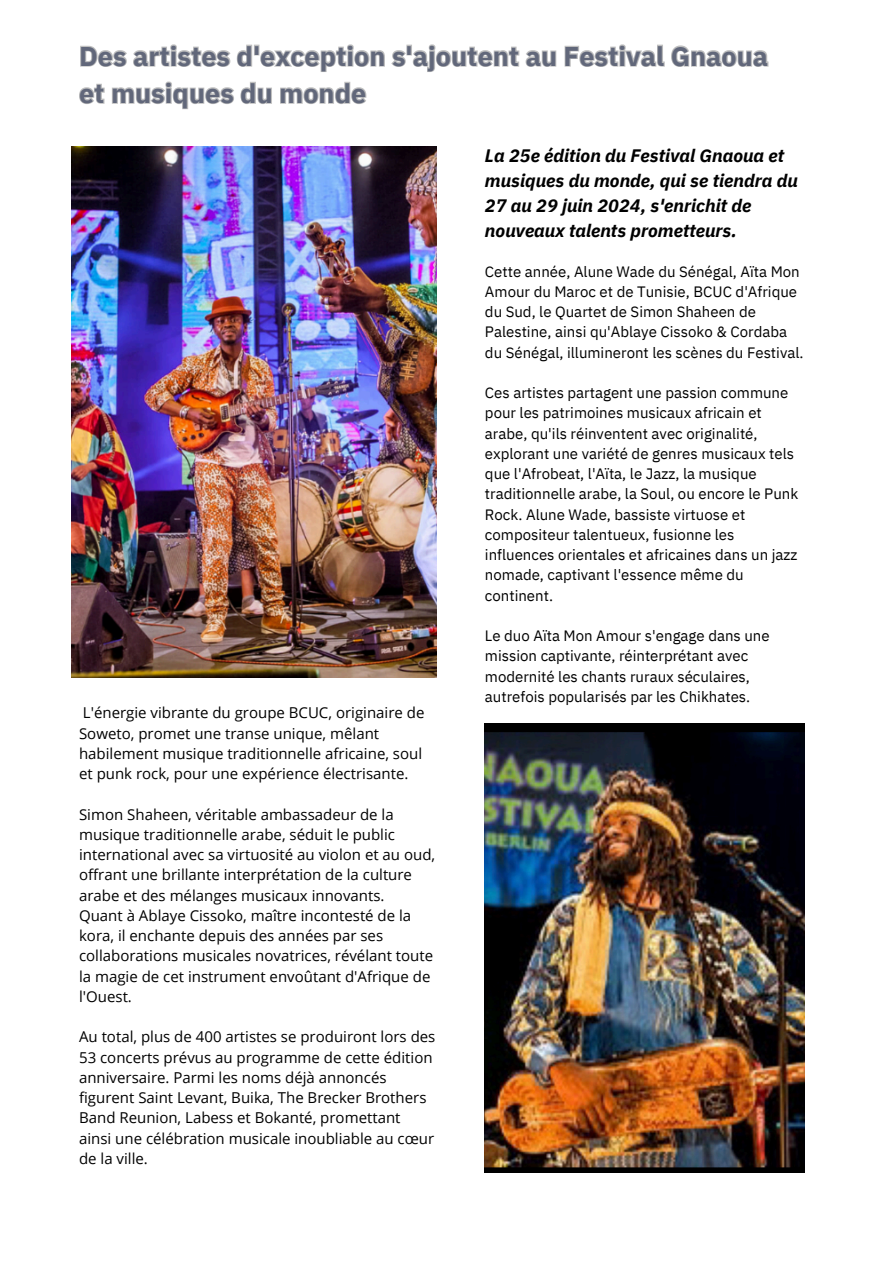
<style>
.page{position:relative;width:894px;height:1264px;background:#fff}
.page>*{position:absolute;margin:0;border:0;box-sizing:border-box;transform-origin:0 0}
.t1{font:700 27px/37.2px "IBM Plex Sans";color:#61677a}
.t2{font:italic 700 18px/24.8px "IBM Plex Sans";color:#000}
.t3{font:15px/20.2px "Open Sans";color:#000}
.t4{font:15px/20.2px "IBM Plex Sans";color:#000}
</style>
<div class="page">
<img style="left:72px;top:146px;width:364px;height:532px">
<img style="left:485px;top:723px;width:319px;height:449px">
<svg style="left:80px;top:44px;width:689px;height:28px"></svg>
<svg style="left:79px;top:81px;width:288px;height:29px"></svg>
<p class="t1" style="left:79px;top:37px;width:690px">Des artistes d'exception s'ajoutent au Festival Gnaoua et musiques du monde</p>
<p class="t3" style="left:79px;top:702px;width:347px">L'énergie vibrante du groupe BCUC, originaire de Soweto, promet une transe unique, mêlant habilement musique traditionnelle africaine, soul et punk rock, pour une expérience électrisante.</p>
<p class="t3" style="left:79px;top:803px;width:357px">Simon Shaheen, véritable ambassadeur de la musique traditionnelle arabe, séduit le public international avec sa virtuosité au violon et au oud, offrant une brillante interprétation de la culture arabe et des mélanges musicaux innovants.</p>
<h2 class="t3" style="left:79px;top:904px;width:355px">Quant à Ablaye Cissoko, maître incontesté de la kora, il enchante depuis des années par ses collaborations musicales novatrices, révélant toute la magie de cet instrument envoûtant d'Afrique de l'Ouest.</h2>
<p class="t3" style="left:79px;top:1026px;width:358px">Au total, plus de 400 artistes se produiront lors des 53 concerts prévus au programme de cette édition anniversaire. Parmi les noms déjà annoncés figurent Saint Levant, Buika, The Brecker Brothers Band Reunion, Labess et Bokanté, promettant ainsi une célébration musicale inoubliable au cœur de la ville.</p>
<p class="t2" style="left:485px;top:143px;width:314px">La 25e édition du Festival Gnaoua et musiques du monde, qui se tiendra du 27 au 29 juin 2024, s'enrichit de nouveaux talents prometteurs.</p>
<p class="t4" style="left:485px;top:261px;width:320px">Cette année, Alune Wade du Sénégal, Aïta Mon Amour du Maroc et de Tunisie, BCUC d'Afrique du Sud, le Quartet de Simon Shaheen de Palestine, ainsi qu'Ablaye Cissoko &amp; Cordaba du Sénégal, illumineront les scènes du Festival.</p>
<p class="t4" style="left:485px;top:382px;width:315px">Ces artistes partagent une passion commune pour les patrimoines musicaux africain et arabe, qu'ils réinventent avec originalité, explorant une variété de genres musicaux tels que l'Afrobeat, l'Aïta, le Jazz, la musique traditionnelle arabe, la Soul, ou encore le Punk Rock. Alune Wade, bassiste virtuose et compositeur talentueux, fusionne les influences orientales et africaines dans un jazz nomade, captivant l'essence même du continent.</p>
<p class="t4" style="left:485px;top:625px;width:286px">Le duo Aïta Mon Amour s'engage dans une mission captivante, réinterprétant avec modernité les chants ruraux séculaires, autrefois popularisés par les Chikhates.</p>
</div>
